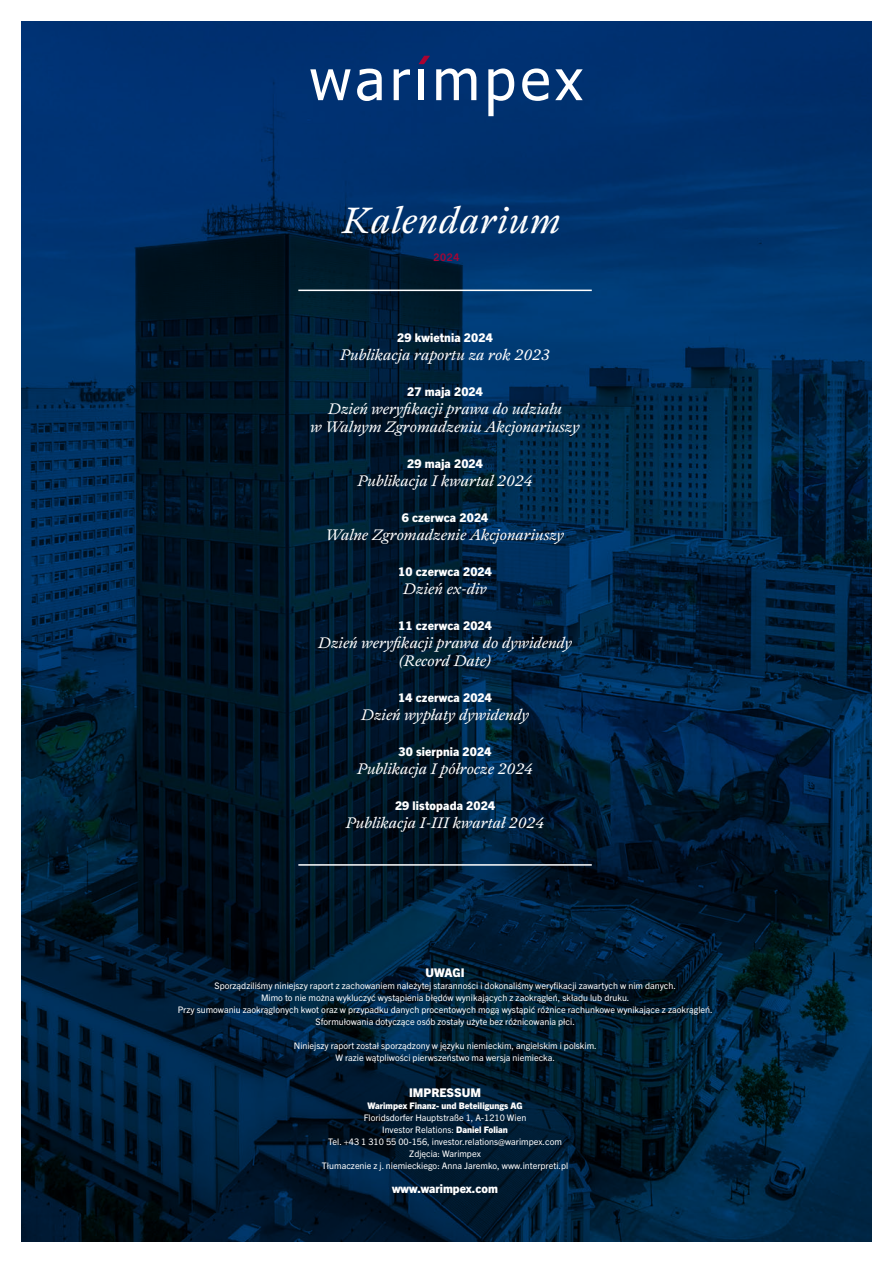
<style>
.page{position:relative;width:893px;height:1263px;background:#fff}
.page>*{position:absolute;margin:0;border:0;box-sizing:border-box;transform-origin:0 0}
.t1{font:italic 300 36px "Antwerp";letter-spacing:.02em;color:#fff}
.t2{font:italic 300 15px/18px "Antwerp";color:#fff;text-align:center}
.t3{font:800 12px "Trade Gothic Next LT Pro";letter-spacing:.01em;color:#fff}
.t4{font:700 10.5px "Trade Gothic Next LT Pro";color:#a90332}
.t5{font:9px/12px "Trade Gothic Next LT Pro";color:#fff;text-align:center}
.t6{font:800 9px "Trade Gothic Next LT Pro";color:#fff}
.s1{font-weight:800}
</style>
<div class="page">
<img style="left:21px;top:21px;width:851px;height:1221px">
<svg style="left:310px;top:69px;width:41px;height:31px"></svg>
<svg style="left:357px;top:69px;width:25px;height:32px"></svg>
<svg style="left:394px;top:69px;width:16px;height:31px"></svg>
<div style="left:419px;top:69px;width:5px;height:31px;background:#fff"></div>
<svg style="left:436px;top:68px;width:40px;height:32px"></svg>
<svg style="left:488px;top:68px;width:26px;height:48px"></svg>
<svg style="left:522px;top:68px;width:27px;height:33px"></svg>
<svg style="left:555px;top:69px;width:28px;height:31px"></svg>
<svg style="left:418px;top:56px;width:12px;height:8px"></svg>
<hr style="left:298px;top:290px;width:294px;height:1px;background:#fff">
<hr style="left:298px;top:864px;width:294px;height:2px;background:#fff">
<h1 class="t1" style="left:342px;top:197px;width:220px">Kalendarium</h1>
<p class="t4" style="left:433px;top:250px;width:27px">2024</p>
<h3 class="t3" style="left:397px;top:329px;width:97px">29 kwietnia 2024</h3>
<h2 class="t2" style="left:340px;top:346px;width:211px">Publikacja raportu za rok 2023</h2>
<h3 class="t3" style="left:407px;top:383px;width:77px">27 maja 2024</h3>
<h2 class="t2" style="left:311px;top:400px;width:271px">Dzień weryfikacji prawa do udziału<br>w Walnym Zgromadzeniu Akcjonariuszy</h2>
<h3 class="t3" style="left:407px;top:455px;width:77px">29 maja 2024</h3>
<h2 class="t2" style="left:358px;top:472px;width:177px">Publikacja I kwartał 2024</h2>
<h3 class="t3" style="left:402px;top:509px;width:88px">6 czerwca 2024</h3>
<h2 class="t2" style="left:326px;top:526px;width:240px">Walne Zgromadzenie Akcjonariuszy</h2>
<h3 class="t3" style="left:398px;top:563px;width:95px">10 czerwca 2024</h3>
<h2 class="t2" style="left:403px;top:580px;width:85px">Dzień ex-div</h2>
<h3 class="t3" style="left:398px;top:617px;width:95px">11 czerwca 2024</h3>
<h2 class="t2" style="left:318px;top:634px;width:255px">Dzień weryfikacji prawa do dywidendy (Record Date)</h2>
<h3 class="t3" style="left:398px;top:689px;width:95px">14 czerwca 2024</h3>
<h2 class="t2" style="left:361px;top:706px;width:169px">Dzień wypłaty dywidendy</h2>
<h3 class="t3" style="left:398px;top:743px;width:95px">30 sierpnia 2024</h3>
<h2 class="t2" style="left:357px;top:760px;width:178px">Publikacja I półrocze 2024</h2>
<h3 class="t3" style="left:395px;top:797px;width:102px">29 listopada 2024</h3>
<h2 class="t2" style="left:346px;top:814px;width:200px">Publikacja I-III kwartał 2024</h2>
<h3 class="t3" style="left:426px;top:964px;width:40px">UWAGI</h3>
<p class="t5" style="left:178px;top:979px;width:536px">Sporządziliśmy niniejszy raport z zachowaniem należytej staranności i dokonaliśmy weryfikacji zawartych w nim danych.<br>Mimo to nie można wykluczyć wystąpienia błędów wynikających z zaokrągleń, składu lub druku.<br>Przy sumowaniu zaokrąglonych kwot oraz w przypadku danych procentowych mogą wystąpić różnice rachunkowe wynikające z zaokrągleń.<br>Sformułowania dotyczące osób zostały użyte bez różnicowania płci.</p>
<p class="t5" style="left:294px;top:1039px;width:304px">Niniejszy raport został sporządzony w języku niemieckim, angielskim i polskim.<br>W razie wątpliwości pierwszeństwo ma wersja niemiecka.</p>
<h3 class="t3" style="left:409px;top:1084px;width:74px">IMPRESSUM</h3>
<p class="t6" style="left:368px;top:1100px;width:156px">Warimpex Finanz- und Beteiligungs AG</p>
<p class="t5" style="left:322px;top:1111px;width:248px">Floridsdorfer Hauptstraße 1, A-1210 Wien<br>Investor Relations: <span class="s1">Daniel Folian<br></span>Tel. +43 1 310 55 00-156, investor.relations@warimpex.com Zdjęcia: Warimpex<br>Tłumaczenie z j. niemieckiego: Anna Jaremko, www.interpreti.pl</p>
<h3 class="t3" style="left:392px;top:1180px;width:107px">www.warimpex.com</h3>
</div>
